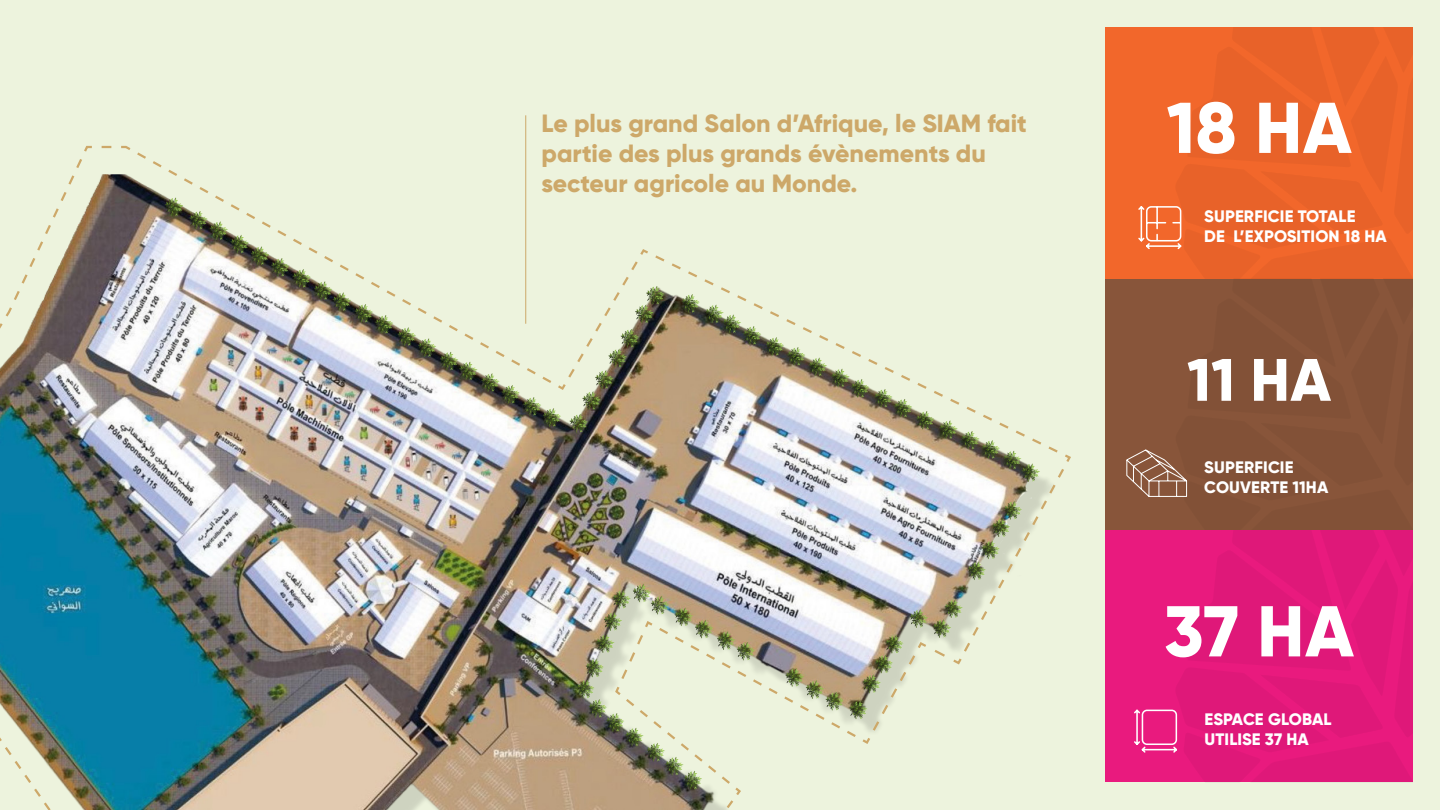
<style>
.page{position:relative;width:1440px;height:810px;background:#edf3dd}
.page>*{position:absolute;margin:0;border:0;box-sizing:border-box;transform-origin:0 0}
.t1{font:800 71.78px "Gilroy";color:#fff}
.t2{font:800 71.7px "Gilroy";color:#fff}
.t3{font:800 59.7px "Gilroy";color:#fff}
.t4{font:800 24.9px/29.9px "Gilroy";color:#cda869}
.t5{font:800 16.58px/19.9px "Gilroy";letter-spacing:.01em;color:#fff}
</style>
<div class="page">
<div style="left:1105px;top:27px;width:308px;height:252px;background:#e86229"></div>
<div style="left:1105px;top:279px;width:308px;height:251px;background:#88553a"></div>
<div style="left:1105px;top:530px;width:308px;height:252px;background:#e91a7e"></div>
<svg style="left:1126px;top:206px;width:287px;height:547px"></svg>
<hr style="left:525px;top:115px;width:1px;height:209px;background:#cda869">
<img style="left:0;top:145px;width:1071px;height:665px">
<p class="t4" style="left:541px;top:108px;width:487px">Le plus grand Salon d’Afrique, le SIAM fait partie des plus grands évènements du secteur agricole au Monde.</p>
<p class="t2" style="left:1167px;top:83px;width:187px">18 HA</p>
<p class="t5" style="left:1204px;top:206px;width:153px">SUPERFICIE TOTALE</p>
<p class="t5" style="left:1204px;top:226px;width:184px">DE L’EXPOSITION 18 HA</p>
<p class="t3" style="left:1187px;top:342px;width:145px">11 HA</p>
<p class="t5" style="left:1204px;top:457px;width:126px">SUPERFICIE<br>COUVERTE 11HA</p>
<p class="t1" style="left:1164px;top:586px;width:191px">37 HA</p>
<p class="t5" style="left:1204px;top:709px;width:129px">ESPACE GLOBAL<br>UTILISE 37 HA</p>
</div>
